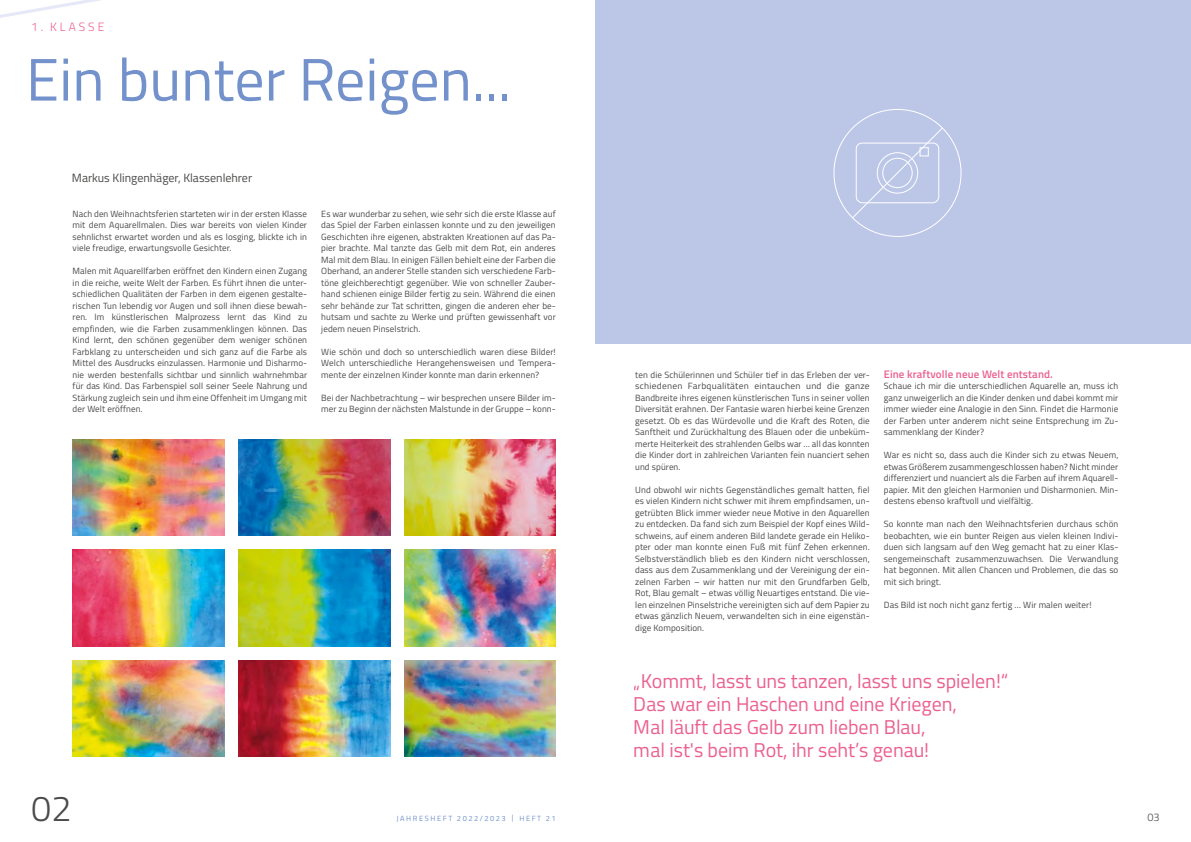
<style>
.page{position:relative;width:1191px;height:842px;background:#fff}
.page>*{position:absolute;margin:0;border:0;box-sizing:border-box;transform-origin:0 0}
.t1{font:60px "Titillium Web";color:#7392cb}
.t2{font:300 36px "Titillium Web";color:#4a4a49}
.t3{font:20px/23px "Titillium Web";color:#ec608f}
.t4{font:12px "Titillium Web";color:#4a4a49}
.t5{font:300 12px "Titillium Web";letter-spacing:.25em;color:#ec608f}
.t6{font:600 11px "Titillium Web";letter-spacing:.01em;color:#ec608f}
.t7{font:300 11px "Titillium Web";color:#4a4a49}
.t8{font:9px/11.5px "Titillium Web";letter-spacing:.01em;color:#4a4a49;text-align:justify}
.t9{font:7.5px "Titillium Web";letter-spacing:.21em;color:#7392cb}
</style>
<div class="page">
<div style="left:595px;top:0;width:596px;height:343px;background:#bcc7e7"></div>
<img style="left:73px;top:439px;width:151px;height:97px">
<img style="left:238px;top:439px;width:152px;height:97px">
<img style="left:73px;top:660px;width:151px;height:97px">
<img style="left:238px;top:550px;width:152px;height:96px">
<img style="left:73px;top:550px;width:151px;height:96px">
<img style="left:238px;top:660px;width:152px;height:97px">
<img style="left:404px;top:439px;width:152px;height:97px">
<img style="left:404px;top:550px;width:152px;height:96px">
<img style="left:404px;top:660px;width:152px;height:97px">
<svg style="left:0;top:0;width:101px;height:18px"></svg>
<svg style="left:851px;top:127px;width:92px;height:92px"></svg>
<h3 class="t5" style="left:31px;top:18px;width:75px">1. KLASSE</h3>
<h1 class="t1" style="left:26px;top:36px;width:486px">Ein bunter Reigen...</h1>
<h3 class="t4" style="left:72px;top:169px;width:182px">Markus Klingenhäger, Klassenlehrer</h3>
<p class="t8" style="left:73px;top:207px;width:236px">Nach den Weihnachtsferien starteten wir in der ersten Klasse mit dem Aquarellmalen. Dies war bereits von vielen Kinder sehnlichst erwartet worden und als es losging, blickte ich in viele freudige, erwartungsvolle Gesichter.</p>
<p class="t8" style="left:73px;top:265px;width:236px">Malen mit Aquarellfarben eröffnet den Kindern einen Zugang in die reiche, weite Welt der Farben. Es führt ihnen die unter&shy;schiedlichen Qualitäten der Farben in dem eigenen gestalte&shy;rischen Tun lebendig vor Augen und soll ihnen diese bewah&shy;ren. Im künstlerischen Malprozess lernt das Kind zu empfinden, wie die Farben zusammenklingen können. Das Kind lernt, den schönen gegenüber dem weniger schönen Farbklang zu unterscheiden und sich ganz auf die Farbe als Mittel des Ausdrucks einzulassen. Harmonie und Disharmo&shy;nie werden bestenfalls sichtbar und sinnlich wahrnehmbar für das Kind. Das Farbenspiel soll seiner Seele Nahrung und Stärkung zugleich sein und ihm eine Offenheit im Umgang mit der Welt eröffnen.</p>
<p class="t8" style="left:321px;top:207px;width:236px">Es war wunderbar zu sehen, wie sehr sich die erste Klasse auf das Spiel der Farben einlassen konnte und zu den jeweiligen Geschichten ihre eigenen, abstrakten Kreationen auf das Pa&shy;pier brachte. Mal tanzte das Gelb mit dem Rot, ein anderes Mal mit dem Blau. In einigen Fällen behielt eine der Farben die Oberhand, an anderer Stelle standen sich verschiedene Farb&shy;töne gleichberechtigt gegenüber. Wie von schneller Zauber&shy;hand schienen einige Bilder fertig zu sein. Während die einen sehr behände zur Tat schritten, gingen die anderen eher be&shy;hutsam und sachte zu Werke und prüften gewissenhaft vor jedem neuen Pinselstrich.</p>
<p class="t8" style="left:321px;top:345px;width:236px">Wie schön und doch so unterschiedlich waren diese Bilder!<br>Welch unterschiedliche Herangehensweisen und Tempera&shy;mente der einzelnen Kinder konnte man darin erkennen?</p>
<p class="t8" style="left:321px;top:391px;width:236px">Bei der Nachbetrachtung – wir besprechen unsere Bilder im&shy;mer zu Beginn der nächsten Malstunde in der Gruppe – konn-</p>
<h2 class="t2" style="left:31px;top:782px;width:42px">02</h2>
<p class="t9" style="left:396px;top:813px;width:161px">JAHRESHEFT 2022/2023 | HEFT 21</p>
<p class="t8" style="left:635px;top:368px;width:236px">ten die Schülerinnen und Schüler tief in das Erleben der ver&shy;schiedenen Farbqualitäten eintauchen und die ganze Bandbreite ihres eigenen künstlerischen Tuns in seiner vollen Diversität erahnen. Der Fantasie waren hierbei keine Grenzen gesetzt. Ob es das Würdevolle und die Kraft des Roten, die Sanftheit und Zurückhaltung des Blauen oder die unbeküm&shy;merte Heiterkeit des strahlenden Gelbs war … all das konnten die Kinder dort in zahlreichen Varianten fein nuanciert sehen und spüren.</p>
<p class="t8" style="left:635px;top:483px;width:236px">Und obwohl wir nichts Gegenständliches gemalt hatten, fiel es vielen Kindern nicht schwer mit ihrem empfindsamen, un&shy;getrübten Blick immer wieder neue Motive in den Aquarellen zu entdecken. Da fand sich zum Beispiel der Kopf eines Wild&shy;schweins, auf einem anderen Bild landete gerade ein Heliko&shy;pter oder man konnte einen Fuß mit fünf Zehen erkennen.<br>Selbstverständlich blieb es den Kindern nicht verschlossen, dass aus dem Zusammenklang und der Vereinigung der ein&shy;zelnen Farben – wir hatten nur mit den Grundfarben Gelb, Rot, Blau gemalt – etwas völlig Neuartiges entstand. Die vie&shy;len einzelnen Pinselstriche vereinigten sich auf dem Papier zu etwas gänzlich Neuem, verwandelten sich in eine eigenstän&shy;dige Komposition.</p>
<p class="t6" style="left:884px;top:366px;width:170px">Eine kraftvolle neue Welt entstand.</p>
<p class="t8" style="left:884px;top:380px;width:236px">Schaue ich mir die unterschiedlichen Aquarelle an, muss ich ganz unweigerlich an die Kinder denken und dabei kommt mir immer wieder eine Analogie in den Sinn. Findet die Harmonie der Farben unter anderem nicht seine Entsprechung im Zu&shy;sammenklang der Kinder?</p>
<p class="t8" style="left:884px;top:449px;width:236px">War es nicht so, dass auch die Kinder sich zu etwas Neuem, etwas Größerem zusammengeschlossen haben? Nicht minder differenziert und nuanciert als die Farben auf ihrem Aquarell&shy;papier. Mit den gleichen Harmonien und Disharmonien. Min&shy;destens ebenso kraftvoll und vielfältig.</p>
<p class="t8" style="left:884px;top:518px;width:236px">So konnte man nach den Weihnachtsferien durchaus schön beobachten, wie ein bunter Reigen aus vielen kleinen Indivi&shy;duen sich langsam auf den Weg gemacht hat zu einer Klas&shy;sengemeinschaft zusammenzuwachsen. Die Verwandlung hat begonnen. Mit allen Chancen und Problemen, die das so mit sich bringt.</p>
<p class="t8" style="left:884px;top:598px;width:209px">Das Bild ist noch nicht ganz fertig … Wir malen weiter!</p>
<h3 class="t3" style="left:634px;top:669px;width:376px">„Kommt, lasst uns tanzen, lasst uns spielen!“ Das war ein Haschen und eine Kriegen,<br>Mal läuft das Gelb zum lieben Blau,<br>mal ist's beim Rot, ihr seht’s genau!</h3>
<p class="t7" style="left:1147px;top:809px;width:14px">03</p>
</div>
